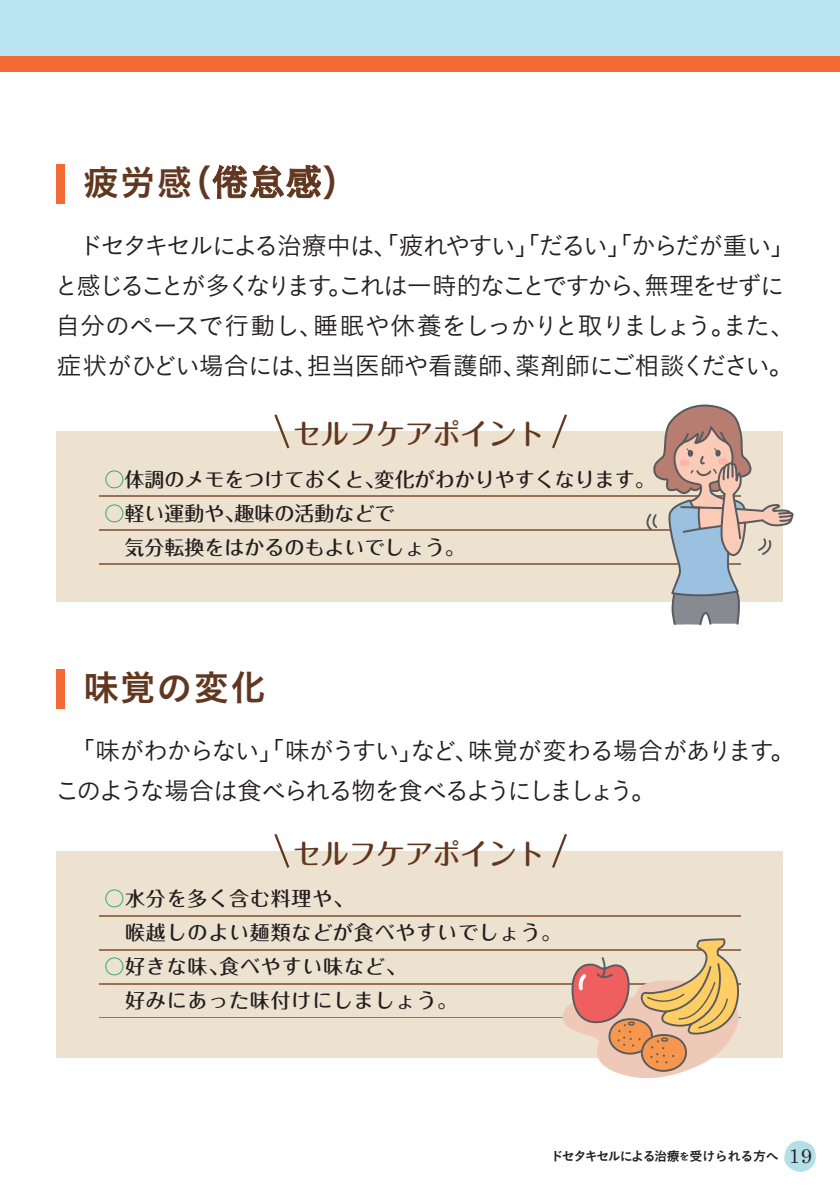
<style>
.page{position:relative;width:840px;height:1191px;background:#fff}
.page>*{position:absolute;margin:0;border:0;box-sizing:border-box;transform-origin:0 0}
.t1{font:36px "Koburina Go Std W6";letter-spacing:.02em;color:#623720}
.t2{font:500 29.2px "Maru Fo Pro";letter-spacing:-.04em;color:#623720}
.t3{font:25px/40px "Koburina Go Std W3";letter-spacing:-.085em;color:#231f20}
.t4{font:500 20px/34px "Maru Fo Pro";letter-spacing:.04em;color:#231f20}
.t5{font:500 20px/34px "Maru Fo Pro";color:#231f20}
.t6{font:13px "Koburina Go Std W6";letter-spacing:-.1em;color:#231f20}
.s1{color:#009a50}
.s2{font-size:10px}
.s3{font-family:"Century Schoolbook";font-size:20px}
</style>
<div class="page">
<div style="left:0;top:0;width:839px;height:57px;background:#bae4f2"></div>
<div style="left:0;top:57px;width:839px;height:15px;background:#f26a34"></div>
<div style="left:56px;top:431px;width:726px;height:171px;background:#ede2d0"></div>
<hr style="left:99px;top:496px;width:640px;height:1px;background:#997053">
<hr style="left:99px;top:530px;width:640px;height:1px;background:#997053">
<hr style="left:99px;top:564px;width:640px;height:1px;background:#997053">
<svg style="left:274px;top:414px;width:15px;height:34px"></svg>
<svg style="left:552px;top:414px;width:14px;height:34px"></svg>
<div style="left:56px;top:851px;width:726px;height:206px;background:#ede2d0"></div>
<hr style="left:99px;top:915px;width:640px;height:1px;background:#997053">
<hr style="left:99px;top:949px;width:640px;height:1px;background:#997053">
<hr style="left:99px;top:983px;width:640px;height:1px;background:#997053">
<hr style="left:99px;top:1017px;width:640px;height:1px;background:#997053">
<svg style="left:274px;top:834px;width:15px;height:34px"></svg>
<svg style="left:552px;top:834px;width:14px;height:34px"></svg>
<svg style="left:212px;top:165px;width:109px;height:33px"></svg>
<div style="left:56px;top:164px;width:9px;height:40px;background:#f26a34"></div>
<div style="left:56px;top:669px;width:9px;height:40px;background:#f26a34"></div>
<svg style="left:646px;top:404px;width:147px;height:221px"></svg>
<div style="left:679px;top:459px;width:10px;height:7px;background:#f9b6ad;border-radius:50%"></div>
<div style="left:717px;top:458px;width:11px;height:7px;background:#f9b6ad;border-radius:50%"></div>
<svg style="left:558px;top:938px;width:184px;height:140px"></svg>
<svg style="left:784px;top:1140px;width:32px;height:31px"></svg>
<h1 class="t1" style="left:83px;top:154px;width:130px">疲労感（</h1>
<h1 class="t1" style="left:322px;top:154px;width:37px">）</h1>
<p class="t3" style="left:54px;top:226px;width:742px;text-indent:24px">ドセタキセルによる治療中は、「疲れやすい」「だるい」「からだが重い」と感じることが多くなります。これは一時的なことですから、無理をせずに自分のペースで行動し、睡眠や休養をしっかりと取りましょう。また、症状がひどい場合には、担当医師や看護師、薬剤師にご相談ください。</p>
<p class="t2" style="left:292px;top:411px;width:254px">セルフケアポイント</p>
<p class="t5" style="left:104px;top:460px;width:552px"><span class="s1">○</span>体調のメモをつけておくと、変化がわかりやすくなります。</p>
<p class="t5" style="left:104px;top:494px;width:362px"><span class="s1">○</span>軽い運動や、趣味の活動などで<br>　気分転換をはかるのもよいでしょう。</p>
<h1 class="t1" style="left:83px;top:660px;width:184px">味覚の変化</h1>
<p class="t3" style="left:55px;top:730px;width:742px;text-indent:15px">「味がわからない」「味がうすい」など、味覚が変わる場合があります。このような場合は食べられる物を食べるようにしましょう。</p>
<p class="t2" style="left:292px;top:830px;width:254px">セルフケアポイント</p>
<p class="t4" style="left:104px;top:879px;width:458px"><span class="s1">○</span>水分を多く含む料理や、<br>　喉越しのよい麺類などが食べやすいでしょう。</p>
<p class="t4" style="left:104px;top:947px;width:354px"><span class="s1">○</span>好きな味、食べやすい味など、<br>　好みにあった味付けにしましょう。</p>
<p class="t6" style="left:550px;top:1146px;width:262px">ドセタキセルによる治療<span class="s2">を</span>受けられる方へ <span class="s3">19</span></p>
</div>
